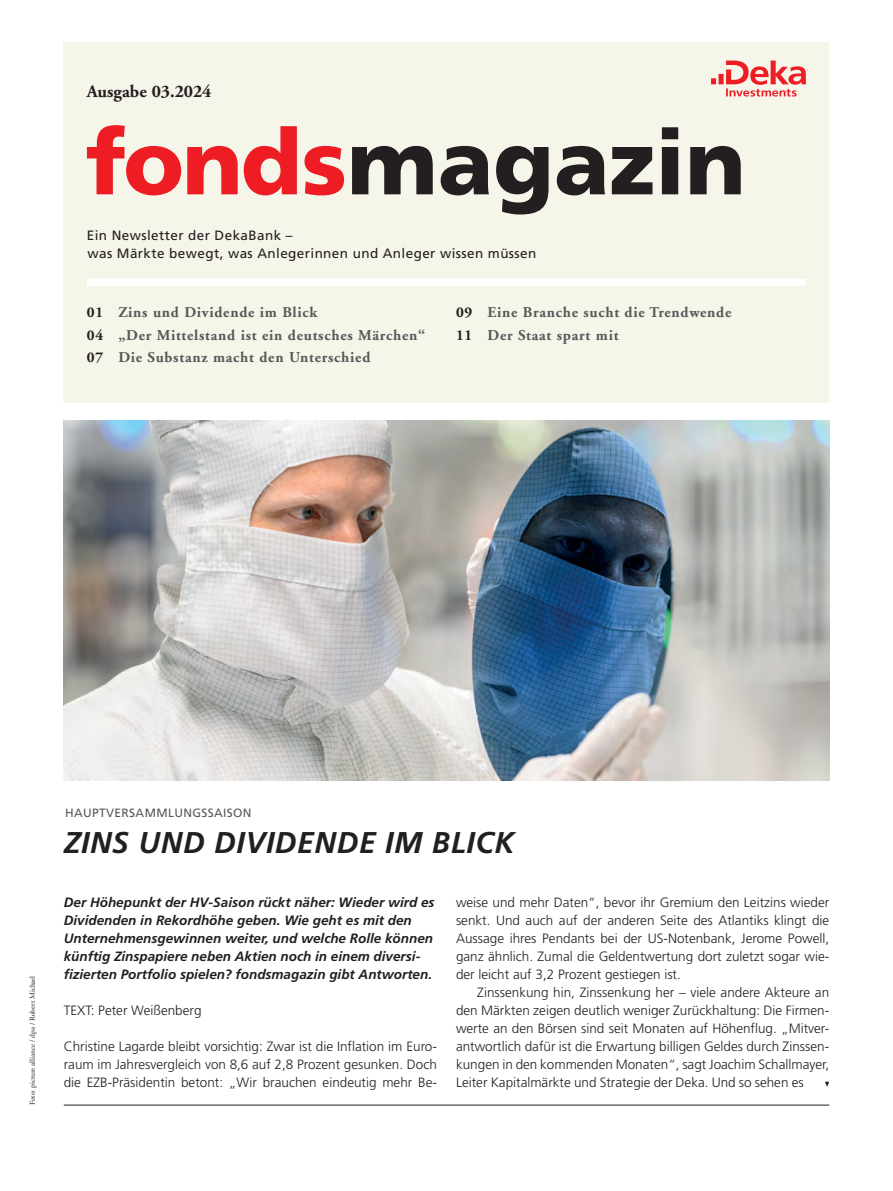
<style>
.page{position:relative;width:893px;height:1191px;background:#fff}
.page>*{position:absolute;margin:0;border:0;box-sizing:border-box;transform-origin:0 0}
.t1{font:italic 700 30px "Deka Frutiger Mac";letter-spacing:.02em;color:#231f20}
.t2{font:700 17.7px "Deka A Garamond Mac";color:#231f20}
.t3{font:700 15px/22.5px "Deka A Garamond Mac";letter-spacing:.05em;color:#57585a}
.t4{font:300 13.5px/18px "Deka Frutiger Mac";color:#231f20;text-align:justify}
.t5{font:italic 700 13.5px/18px "Deka Frutiger Mac";color:#231f20}
.t6{font:13.5px/18px "Deka Frutiger Mac";letter-spacing:.03em;color:#231f20}
.t7{font:12px "Deka Frutiger Mac";letter-spacing:.03em;color:#57585a}
.t8{font:7.5px "Deka A Garamond Mac";color:#231f20}
.s1{color:#231f20}
</style>
<div class="page">
<div style="left:64px;top:43px;width:765px;height:360px;background:#f5f5ea"></div>
<div style="left:87px;top:278px;width:719px;height:8px;background:#fff"></div>
<svg style="left:352px;top:127px;width:389px;height:87px"></svg>
<svg style="left:87px;top:125px;width:257px;height:70px"></svg>
<svg style="left:711px;top:61px;width:95px;height:36px"></svg>
<hr style="left:64px;top:1104px;width:765px;height:1px;background:#231f20">
<svg style="left:825px;top:1081px;width:4px;height:6px"></svg>
<img style="left:64px;top:421px;width:765px;height:360px">
<h2 class="t2" style="left:87px;top:81px;width:126px">Ausgabe 03.2024</h2>
<p class="t6" style="left:87px;top:227px;width:451px">Ein Newsletter der DekaBank –<br>was Märkte bewegt, was Anlegerinnen und Anleger wissen müssen</p>
<p class="t3" style="left:87px;top:302px;width:340px"><span class="s1">01</span> Zins und Dividende im Blick<br><span class="s1">04</span> „Der Mittelstand ist ein deutsches Märchen“<br><span class="s1">07</span> Die Substanz macht den Unterschied</p>
<p class="t3" style="left:456px;top:302px;width:277px"><span class="s1">09</span> Eine Branche sucht die Trendwende<br><span class="s1">11</span> Der Staat spart mit</p>
<p class="t8" style="left:28px;top:1105px;width:131px;rotate:-90deg">Foto: picture alliance / dpa / Robert Michael</p>
<p class="t7" style="left:65px;top:806px;width:188px">HAUPTVERSAMMLUNGSSAISON</p>
<h1 class="t1" style="left:64px;top:826px;width:452px">ZINS UND DIVIDENDE IM BLICK</h1>
<p class="t5" style="left:64px;top:893px;width:372px">Der Höhepunkt der HV-Saison rückt näher: Wieder wird es Dividenden in Rekordhöhe geben. Wie geht es mit den Unternehmensgewinnen weiter, und welche Rolle können künftig Zinspapiere neben Aktien noch in einem diversi&shy;fizierten Portfolio spielen? fondsmagazin gibt Antworten.</p>
<p class="t4" style="left:64px;top:1001px;width:139px">TEXT: Peter Weißenberg</p>
<p class="t4" style="left:64px;top:1037px;width:375px">Christine Lagarde bleibt vorsichtig: Zwar ist die Inflation im Euro&shy;raum im Jahresvergleich von 8,6 auf 2,8 Prozent gesunken. Doch die EZB-Präsidentin betont: „Wir brauchen eindeutig mehr Be-</p>
<p class="t4" style="left:456px;top:893px;width:375px">weise und mehr Daten“, bevor ihr Gremium den Leitzins wieder senkt. Und auch auf der anderen Seite des Atlantiks klingt die Aussage ihres Pendants bei der US-Notenbank, Jerome Powell, ganz ähnlich. Zumal die Geldentwertung dort zuletzt sogar wie&shy;der leicht auf 3,2 Prozent gestiegen ist.</p>
<p class="t4" style="left:456px;top:983px;width:375px;text-indent:21px">Zinssenkung hin, Zinssenkung her – viele andere Akteure an den Märkten zeigen deutlich weniger Zurückhaltung: Die Firmen&shy;werte an den Börsen sind seit Monaten auf Höhenflug. „Mitver&shy;antwortlich dafür ist die Erwartung billigen Geldes durch Zinssen&shy;kungen in den kommenden Monaten“, sagt Joachim Schallmayer, Leiter Kapitalmärkte und Strategie der Deka. Und so sehen es</p>
</div>
